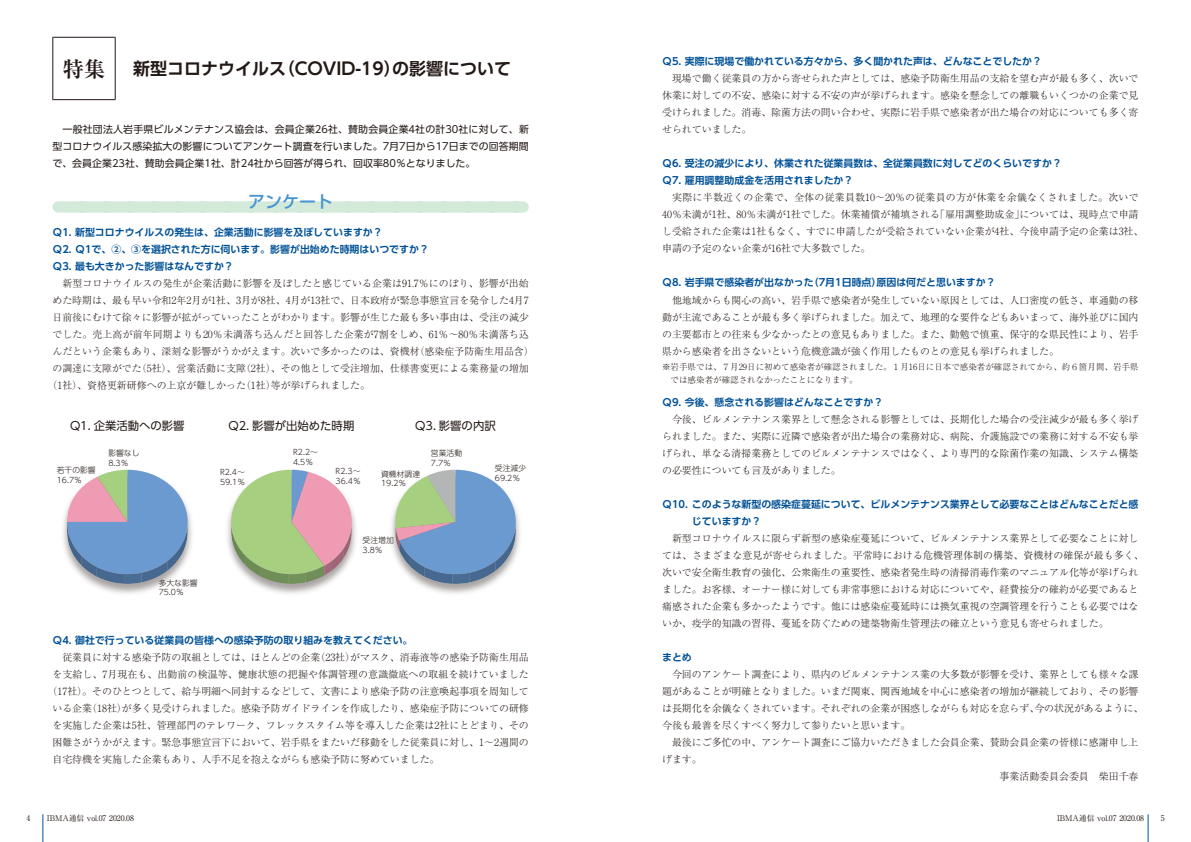
<style>
.page{position:relative;width:1191px;height:842px;background:#fff}
.page>*{position:absolute;margin:0;border:0;box-sizing:border-box;transform-origin:0 0}
.t1{font:700 21.3px "Ryumin Pr 6 N";color:#221815}
.t2{font:700 17px "UD Shin Go Pr 6 N De";color:#221815}
.t3{font:500 17px "UD Shin Go Pr 6 N";color:#4694d1}
.t4{font:11.4px "UD Shin Go Pr 6 N";color:#221815}
.t5{font:300 9.9px/17px "Ryumin Pr 6 N";color:#221815;text-align:justify}
.t6{font:700 9.9px/17px "UD Shin Go Pr 6 N De";color:#005197}
.t7{font:9.9px/17px "UD Shin Go Pr 6 N";color:#221815;text-align:justify}
.t8{font:300 8.5px/12.8px "Ryumin Pr 6 N";color:#221815}
.t9{font:300 7.8px/9.9px "UD Shin Go Pr 6 N";color:#221815}
.t10{font:7.8px "Ryumin Pr 6 N";color:#221815}
</style>
<div class="page">
<img style="left:63px;top:469px;width:129px;height:125px">
<svg style="left:67px;top:470px;width:121px;height:114px;background:#95a9c7"></svg>
<img style="left:227px;top:469px;width:129px;height:125px">
<svg style="left:231px;top:470px;width:121px;height:114px;background:#c1bfa2"></svg>
<img style="left:391px;top:469px;width:129px;height:125px">
<svg style="left:395px;top:470px;width:121px;height:114px;background:#92afc2"></svg>
<svg style="left:43px;top:814px;width:1px;height:28px"></svg>
<svg style="left:1147px;top:814px;width:1px;height:28px"></svg>
<hr style="left:52px;top:37px;width:64px;height:1px;background:#221815">
<hr style="left:52px;top:38px;width:1px;height:61px;background:#221815">
<hr style="left:115px;top:38px;width:1px;height:61px;background:#221815">
<hr style="left:52px;top:99px;width:64px;height:1px;background:#221815">
<svg style="left:58px;top:201px;width:465px;height:12px;background:#d4eadc"></svg>
<h1 class="t1" style="left:63px;top:52px;width:44px">特集</h1>
<h2 class="t2" style="left:133px;top:55px;width:380px">新型コロナウイルス（COVID-19）の影響について</h2>
<p class="t7" style="left:52px;top:121px;width:478px">　一般社団法人岩手県ビルメンテナンス協会は、会員企業26社、賛助会員企業4社の計30社に対して、新型コロナウイルス感染拡大の影響についてアンケート調査を行いました。7月7日から17日までの回答期間で、会員企業23社、賛助会員企業1社、計24社から回答が得られ、回収率80％となりました。</p>
<h2 class="t3" style="left:248px;top:187px;width:87px">アンケート</h2>
<p class="t6" style="left:52px;top:223px;width:378px">Ｑ1. 新型コロナウイルスの発生は、企業活動に影響を及ぼしていますか？<br>Ｑ2. Ｑ1で、②、③を選択された方に伺います。影響が出始めた時期はいつですか？<br>Ｑ3. 最も大きかった影響はなんですか？</p>
<p class="t5" style="left:52px;top:274px;width:478px">　新型コロナウイルスの発生が企業活動に影響を及ぼしたと感じている企業は91.7％にのぼり、影響が出始</p>
<p class="t5" style="left:52px;top:291px;width:478px">めた時期は、最も早い令和2年2月が1社、3月が8社、4月が13社で、日本政府が緊急事態宣言を発令した4月7</p>
<p class="t5" style="left:52px;top:308px;width:478px">日前後にむけて徐々に影響が拡がっていったことがわかります。影響が生じた最も多い事由は、受注の減少</p>
<p class="t5" style="left:52px;top:325px;width:478px">でした。売上高が前年同期よりも20％未満落ち込んだと回答した企業が7割をしめ、61％～80％未満落ち込</p>
<p class="t5" style="left:52px;top:342px;width:483px">んだという企業もあり、深刻な影響がうかがえます。次いで多かったのは、資機材（感染症予防衛生用品含）</p>
<p class="t5" style="left:52px;top:359px;width:478px">の調達に支障がでた（5社）、営業活動に支障（2社）、その他として受注増加、仕様書変更による業務量の増加</p>
<p class="t5" style="left:47px;top:376px;width:324px">（1社）、資格更新研修への上京が難しかった（1社）等が挙げられました。</p>
<p class="t4" style="left:70px;top:416px;width:116px">Q1. 企業活動への影響</p>
<p class="t4" style="left:228px;top:416px;width:127px">Q2. 影響が出始めた時期</p>
<p class="t4" style="left:415px;top:416px;width:82px">Q3. 影響の内訳</p>
<p class="t9" style="left:57px;top:465px;width:41px">若干の影響<br>16.7％</p>
<p class="t9" style="left:293px;top:447px;width:26px">R2.2～<br>4.5％</p>
<p class="t9" style="left:108px;top:448px;width:33px">影響なし<br>8.3％</p>
<p class="t9" style="left:431px;top:448px;width:33px">営業活動<br>7.7％</p>
<p class="t9" style="left:381px;top:468px;width:41px">資機材調達<br>19.2％</p>
<p class="t9" style="left:336px;top:466px;width:27px">R2.3～<br>36.4％</p>
<p class="t9" style="left:220px;top:467px;width:27px">R2.4～<br>59.1％</p>
<p class="t9" style="left:159px;top:577px;width:41px">多大な影響<br>75.0％</p>
<p class="t9" style="left:362px;top:534px;width:33px">受注増加<br>3.8％</p>
<p class="t9" style="left:495px;top:463px;width:33px">受注減少<br>69.2％</p>
<p class="t6" style="left:52px;top:631px;width:361px">Ｑ4. 御社で行っている従業員の皆様への感染予防の取り組みを教えてください。</p>
<p class="t5" style="left:52px;top:648px;width:478px">　従業員に対する感染予防の取組としては、ほとんどの企業（23社）がマスク、消毒液等の感染予防衛生用品</p>
<p class="t5" style="left:52px;top:665px;width:478px">を支給し、7月現在も、出勤前の検温等、健康状態の把握や体調管理の意識徹底への取組を続けていました</p>
<p class="t5" style="left:47px;top:682px;width:483px">（17社）。そのひとつとして、給与明細へ同封するなどして、文書により感染予防の注意喚起事項を周知して</p>
<p class="t5" style="left:52px;top:699px;width:478px">いる企業（18社）が多く見受けられました。感染予防ガイドラインを作成したり、感染症予防についての研修</p>
<p class="t5" style="left:52px;top:716px;width:478px">を実施した企業は5社、管理部門のテレワーク、フレックスタイム等を導入した企業は2社にとどまり、その</p>
<p class="t5" style="left:52px;top:733px;width:478px">困難さがうかがえます。緊急事態宣言下において、岩手県をまたいだ移動をした従業員に対し、1～2週間の</p>
<p class="t5" style="left:52px;top:750px;width:388px">自宅待機を実施した企業もあり、人手不足を抱えながらも感染予防に努めていました。</p>
<p class="t6" style="left:662px;top:53px;width:381px">Ｑ5. 実際に現場で働かれている方々から、多く聞かれた声は、どんなことでしたか？</p>
<p class="t5" style="left:662px;top:70px;width:478px">　現場で働く従業員の方から寄せられた声としては、感染予防衛生用品の支給を望む声が最も多く、次いで休業に対しての不安、感染に対する不安の声が挙げられます。感染を懸念しての離職もいくつかの企業で見受けられました。消毒、除菌方法の問い合わせ、実際に岩手県で感染者が出た場合の対応についても多く寄せられていました。</p>
<p class="t6" style="left:662px;top:155px;width:401px">Ｑ6. 受注の減少により、休業された従業員数は、全従業員数に対してどのくらいですか？<br>Ｑ7. 雇用調整助成金を活用されましたか？</p>
<p class="t5" style="left:662px;top:189px;width:483px;text-align:left">　実際に半数近くの企業で、全体の従業員数10～20％の従業員の方が休業を余儀なくされました。次いで40％未満が1社、80％未満が1社でした。休業補償が補填される「雇用調整助成金」については、現時点で申請し受給された企業は1社もなく、すでに申請したが受給されていない企業が4社、今後申請予定の企業は3社、申請の予定のない企業が16社で大多数でした。</p>
<p class="t6" style="left:662px;top:274px;width:335px">Ｑ8. 岩手県で感染者が出なかった（7月1日時点）原因は何だと思いますか？</p>
<p class="t5" style="left:662px;top:291px;width:478px">　他地域からも関心の高い、岩手県で感染者が発生していない原因としては、人口密度の低さ、車通勤の移動が主流であることが最も多く挙げられました。加えて、地理的な要件などもあいまって、海外並びに国内の主要都市との往来も少なかったとの意見もありました。また、勤勉で慎重、保守的な県民性により、岩手県から感染者を出さないという危機意識が強く作用したものとの意見も挙げられました。</p>
<p class="t8" style="left:670px;top:360px;width:469px;text-indent:-9px">※岩手県では、７月29日に初めて感染者が確認されました。１月16日に日本で感染者が確認されてから、約６箇月間、岩手県では感染者が確認されなかったことになります。</p>
<p class="t6" style="left:662px;top:393px;width:223px">Ｑ9. 今後、懸念される影響はどんなことですか？</p>
<p class="t5" style="left:662px;top:410px;width:478px">　今後、ビルメンテナンス業界として懸念される影響としては、長期化した場合の受注減少が最も多く挙げられました。また、実際に近隣で感染者が出た場合の業務対応、病院、介護施設での業務に対する不安も挙げられ、単なる清掃業務としてのビルメンテナンスではなく、より専門的な除菌作業の知識、システム構築の必要性についても言及がありました。</p>
<p class="t6" style="left:692px;top:495px;width:448px;text-indent:-30px">Ｑ10. このような新型の感染症蔓延について、ビルメンテナンス業界として必要なことはどんなことだと感じていますか？</p>
<p class="t5" style="left:662px;top:529px;width:483px;text-align:left">　新型コロナウイルスに限らず新型の感染症蔓延について、ビルメンテナンス業界として必要なことに対しては、さまざまな意見が寄せられました。平常時における危機管理体制の構築、資機材の確保が最も多く、次いで安全衛生教育の強化、公衆衛生の重要性、感染者発生時の清掃消毒作業のマニュアル化等が挙げられました。お客様、オーナー様に対しても非常事態における対応についてや、経費按分の確約が必要であると痛感された企業も多かったようです。他には感染症蔓延時には換気重視の空調管理を行うことも必要ではないか、疫学的知識の習得、蔓延を防ぐための建築物衛生管理法の確立という意見も寄せられました。</p>
<p class="t6" style="left:662px;top:648px;width:31px">まとめ</p>
<p class="t5" style="left:662px;top:665px;width:483px;text-align:left">　今回のアンケート調査により、県内のビルメンテナンス業の大多数が影響を受け、業界としても様々な課題があることが明確となりました。いまだ関東、関西地域を中心に感染者の増加が継続しており、その影響は長期化を余儀なくされています。それぞれの企業が困惑しながらも対応を怠らず、今の状況があるように、今後も最善を尽くすべく努力して参りたいと思います。<br>　最後にご多忙の中、アンケート調査にご協力いただきました会員企業、賛助会員企業の皆様に感謝申し上</p>
<p class="t5" style="left:999px;top:767px;width:140px">事業活動委員会委員　柴田千春</p>
<p class="t10" style="left:26px;top:811px;width:5px">4</p>
<p class="t10" style="left:47px;top:811px;width:89px">IBMA通信 vol.07 2020.08</p>
<p class="t10" style="left:1057px;top:811px;width:89px">IBMA通信 vol.07 2020.08</p>
<p class="t10" style="left:1160px;top:811px;width:5px">5</p>
</div>
